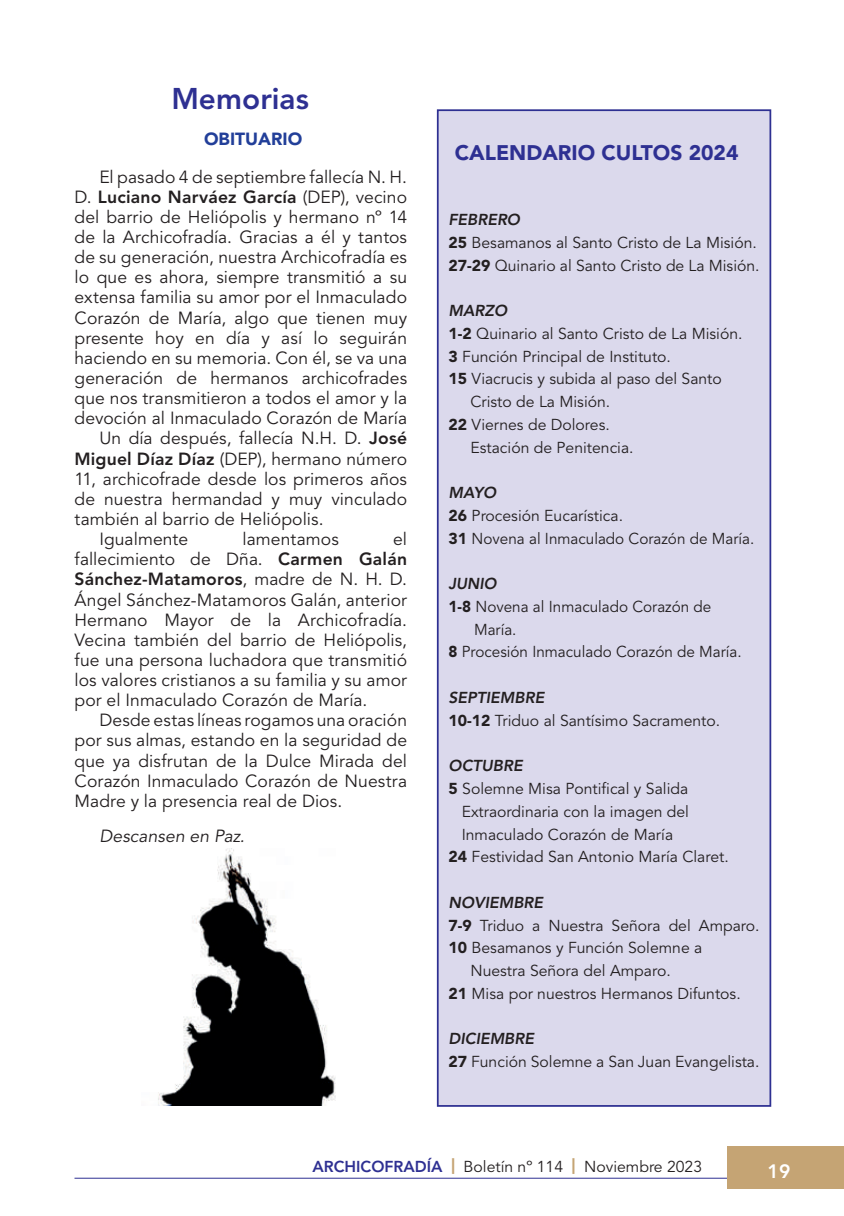
<style>
.page{position:relative;width:844px;height:1216px;background:#fff}
.page>*{position:absolute;margin:0;border:0;box-sizing:border-box;transform-origin:0 0}
.t1{font:800 29.75px "Avenir LT Std";color:#2e3092}
.t2{font:900 21px "Avenir LT Std";color:#2e3092}
.t3{font:800 19.25px "Avenir LT Std";color:#fff}
.t4{font:17.5px/20.1px "Avenir LT Std";letter-spacing:.005em;color:#231f20;text-align:justify}
.t5{font:800 17.5px "Avenir LT Std";letter-spacing:.01em;color:#231f20}
.t6{font:italic 17.5px "Avenir LT Std";letter-spacing:.01em;color:#231f20}
.t7{font:900 17.5px "Avenir LT Std";color:#223f99}
.t8{font:15.75px/22.8px "Avenir LT Std";color:#231f20}
.t9{font:italic 800 15.75px "Avenir LT Std";color:#231f20}
.s1{font-weight:400}
.s2{font-weight:800}
.s3{font-weight:800;font-style:italic}
.s4{font-weight:900}
.s5{font-weight:800;color:#2e3092}
.s6{font-weight:900;color:#c5a474}
</style>
<div class="page">
<hr style="left:74px;top:1177px;width:659px;height:1px;background:#2e3092">
<div style="left:726px;top:1146px;width:117px;height:42px;background:#c5a474"></div>
<div style="left:437px;top:110px;width:333px;height:995px;background:#dbd9ec"></div>
<div style="left:437px;top:109px;width:334px;height:997px;border:2px solid #2e3092"></div>
<img style="left:158px;top:848px;width:178px;height:256px">
<h1 class="t1" style="left:171px;top:81px;width:139px">Memorias</h1>
<p class="t7" style="left:204px;top:128px;width:100px">OBITUARIO</p>
<p class="t4" style="left:99px;top:167px;width:309px">El pasado 4 de septiembre fallecía N. H.</p>
<p class="t5" style="left:74px;top:186px;width:334px"><span class="s1">D.</span> Luciano Narváez García <span class="s1">(DEP), vecino</span></p>
<p class="t4" style="left:74px;top:207px;width:334px">del barrio de Heliópolis y hermano nº 14</p>
<p class="t4" style="left:74px;top:227px;width:334px">de la Archicofradía. Gracias a él y tantos</p>
<p class="t4" style="left:74px;top:247px;width:334px">de su generación, nuestra Archicofradía es</p>
<p class="t4" style="left:74px;top:268px;width:334px">lo que es ahora, siempre transmitió a su</p>
<p class="t4" style="left:74px;top:288px;width:334px">extensa familia su amor por el Inmaculado</p>
<p class="t4" style="left:74px;top:308px;width:334px">Corazón de María, algo que tienen muy</p>
<p class="t4" style="left:74px;top:328px;width:334px">presente hoy en día y así lo seguirán</p>
<p class="t4" style="left:74px;top:348px;width:334px">haciendo en su memoria. Con él, se va una</p>
<p class="t4" style="left:74px;top:368px;width:334px">generación de hermanos archicofrades</p>
<p class="t4" style="left:74px;top:388px;width:334px">que nos transmitieron a todos el amor y la</p>
<p class="t4" style="left:74px;top:408px;width:334px">devoción al Inmaculado Corazón de María</p>
<p class="t4" style="left:99px;top:429px;width:309px">Un día después, fallecía N.H. D. <span class="s2">José</span></p>
<p class="t4" style="left:74px;top:449px;width:334px"><span class="s2">Miguel Díaz Díaz</span> (DEP), hermano número</p>
<p class="t4" style="left:74px;top:469px;width:334px">11, archicofrade desde los primeros años</p>
<p class="t4" style="left:74px;top:489px;width:334px">de nuestra hermandad y muy vinculado</p>
<p class="t4" style="left:74px;top:509px;width:250px">también al barrio de Heliópolis.</p>
<p class="t4" style="left:99px;top:529px;width:90px">Igualmente</p>
<p class="t4" style="left:242px;top:529px;width:98px">lamentamos</p>
<p class="t4" style="left:74px;top:529px;width:334px;text-indent:318px">el fallecimiento de Dña. <span class="s2">Carmen Galán Sánchez-Matamoros</span>, madre de N. H. D.<br>Ángel Sánchez-Matamoros Galán, anterior Hermano Mayor de la Archicofradía.<br>Vecina también del barrio de Heliópolis, fue una persona luchadora que transmitió los valores cristianos a su familia y su amor por el Inmaculado Corazón de María.</p>
<p class="t4" style="left:74px;top:710px;width:334px;text-indent:25px">Desde estas líneas rogamos una oración por sus almas, estando en la seguridad de que ya disfrutan de la Dulce Mirada del Corazón Inmaculado Corazón de Nuestra Madre y la presencia real de Dios.</p>
<p class="t6" style="left:99px;top:825px;width:147px">Descansen en Paz.</p>
<p class="t2" style="left:454px;top:140px;width:285px">CALENDARIO CULTOS 2024</p>
<p class="t8" style="left:448px;top:209px;width:312px"><span class="s3">FEBRERO<br></span><span class="s4">25</span> Besamanos al Santo Cristo de La Misión.<br><span class="s4">27-29</span> Quinario al Santo Cristo de La Misión.</p>
<p class="t9" style="left:448px;top:301px;width:60px">MARZO</p>
<p class="t8" style="left:448px;top:322px;width:295px"><span class="s4">1-2</span> Quinario al Santo Cristo de La Misión.</p>
<p class="t8" style="left:448px;top:345px;width:224px"><span class="s4">3</span> Función Principal de Instituto.</p>
<p class="t8" style="left:448px;top:368px;width:275px"><span class="s4">15</span> Viacrucis y subida al paso del Santo</p>
<p class="t8" style="left:470px;top:391px;width:141px">Cristo de La Misión.</p>
<p class="t8" style="left:448px;top:413px;width:163px"><span class="s4">22</span> Viernes de Dolores.</p>
<p class="t8" style="left:470px;top:436px;width:165px">Estación de Penitencia.</p>
<p class="t8" style="left:448px;top:482px;width:307px"><span class="s3">MAYO<br></span><span class="s4">26</span> Procesión Eucarística.<br><span class="s4">31</span> Novena al Inmaculado Corazón de María.</p>
<p class="t9" style="left:448px;top:574px;width:49px">JUNIO</p>
<p class="t8" style="left:448px;top:595px;width:264px"><span class="s4">1-8</span> Novena al Inmaculado Corazón de</p>
<p class="t8" style="left:474px;top:618px;width:44px">María.</p>
<p class="t8" style="left:448px;top:641px;width:294px"><span class="s4">8</span> Procesión Inmaculado Corazón de María.</p>
<p class="t8" style="left:448px;top:686px;width:273px"><span class="s3">SEPTIEMBRE<br></span><span class="s4">10-12</span> Triduo al Santísimo Sacramento.</p>
<p class="t9" style="left:448px;top:756px;width:76px">OCTUBRE</p>
<p class="t8" style="left:448px;top:777px;width:241px"><span class="s4">5</span> Solemne Misa Pontifical y Salida</p>
<p class="t8" style="left:461px;top:800px;width:229px">Extraordinaria con la imagen del</p>
<p class="t8" style="left:461px;top:823px;width:213px">Inmaculado Corazón de María</p>
<p class="t8" style="left:448px;top:846px;width:281px"><span class="s4">24</span> Festividad San Antonio María Claret.</p>
<p class="t9" style="left:448px;top:893px;width:96px">NOVIEMBRE</p>
<p class="t8" style="left:448px;top:914px;width:312px"><span class="s4">7-9</span> Triduo a Nuestra Señora del Amparo.</p>
<p class="t8" style="left:448px;top:937px;width:255px"><span class="s4">10</span> Besamanos y Función Solemne a</p>
<p class="t8" style="left:470px;top:959px;width:202px">Nuestra Señora del Amparo.</p>
<p class="t8" style="left:448px;top:982px;width:293px"><span class="s4">21</span> Misa por nuestros Hermanos Difuntos.</p>
<p class="t8" style="left:448px;top:1028px;width:312px"><span class="s3">DICIEMBRE<br></span><span class="s4">27</span> Función Solemne a San Juan Evangelista.</p>
<p class="t8" style="left:312px;top:1155px;width:391px"><span class="s5">ARCHICOFRADÍA</span> <span class="s6">|</span> Boletín nº 114 <span class="s6">|</span> Noviembre 2023</p>
<p class="t3" style="left:767px;top:1159px;width:24px">19</p>
</div>
